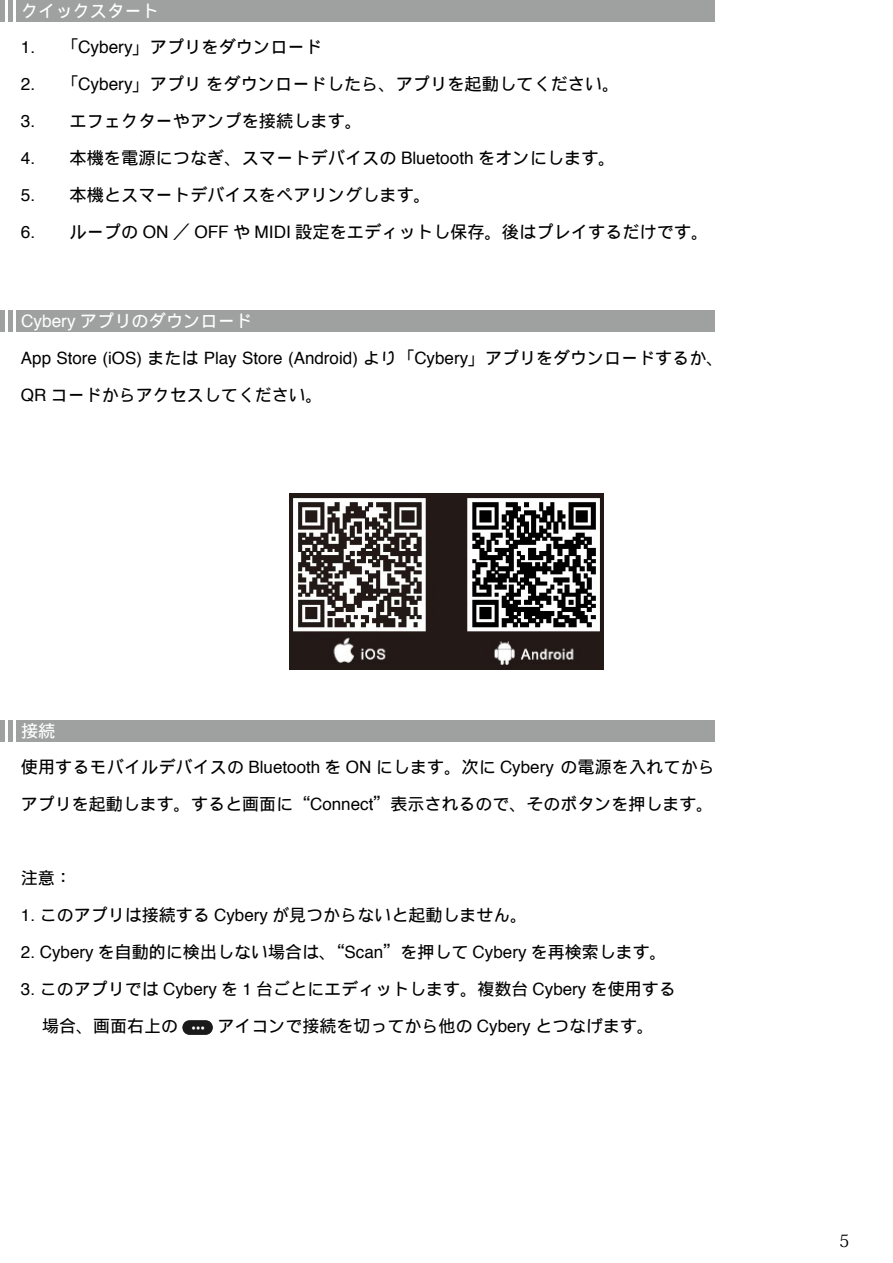
<style>
.page{position:relative;width:893px;height:1263px;background:#fff}
.page>*{position:absolute;margin:0;border:0;box-sizing:border-box;transform-origin:0 0}
.t1{font:17.25px "DF Gothic P W5 90 pv RKSJ H";color:#000}
.t2{font:17.25px "DF Gothic P W5 90 pv RKSJ H";color:#fff}
.t3{font:16.95px/37px "DF Gothic P W5 90 pv RKSJ H";color:#000}
.t4{font:16.95px "Helvetica";color:#000}
.t5{font:16.95px "Koz Min Pr 6 N";color:#000}
.s1{font-family:"Helvetica"}
.s2{font-family:"DF Gothic P W5 90 pv RKSJ H"}
</style>
<div class="page">
<div style="left:16px;top:0;width:699px;height:22px;background:#9fa0a0"></div>
<hr style="left:8px;top:0;width:4px;height:22px;background:#9fa0a0">
<hr style="left:0;top:0;width:4px;height:22px;background:#9fa0a0">
<div style="left:16px;top:310px;width:699px;height:22px;background:#9fa0a0"></div>
<hr style="left:8px;top:310px;width:4px;height:22px;background:#9fa0a0">
<hr style="left:0;top:310px;width:4px;height:22px;background:#9fa0a0">
<img style="left:289px;top:493px;width:315px;height:176px">
<img style="left:183px;top:1020px;width:30px;height:14px">
<div style="left:16px;top:720px;width:699px;height:21px;background:#9fa0a0"></div>
<hr style="left:8px;top:720px;width:4px;height:21px;background:#9fa0a0">
<hr style="left:0;top:720px;width:4px;height:21px;background:#9fa0a0">
<p class="t2" style="left:21px;top:2px;width:139px">クイックスタート</p>
<p class="t1" style="left:21px;top:39px;width:303px"><span class="s1">1.</span> 「<span class="s1">Cybery</span>」アプリをダウンロード</p>
<p class="t1" style="left:21px;top:76px;width:600px"><span class="s1">2.</span> 「<span class="s1">Cybery</span>」アプリをダウンロードしたら、アプリを起動してください。</p>
<p class="t1" style="left:21px;top:113px;width:343px"><span class="s1">3.</span> エフェクターやアンプを接続します。</p>
<p class="t1" style="left:21px;top:150px;width:596px"><span class="s1">4.</span> 本機を電源につなぎ、スマートデバイスの <span class="s1">Bluetooth</span> をオンにします。</p>
<p class="t1" style="left:21px;top:187px;width:412px"><span class="s1">5.</span> 本機とスマートデバイスをペアリングします。</p>
<p class="t1" style="left:21px;top:224px;width:689px"><span class="s1">6.</span> ループの <span class="s1">ON</span> ／ <span class="s1">OFF</span> や <span class="s1">MIDI</span> 設定をエディットし保存。後はプレイするだけです。</p>
<p class="t2" style="left:21px;top:313px;width:233px"><span class="s1">Cybery</span> アプリのダウンロード</p>
<p class="t4" style="left:21px;top:345px;width:704px">App Store (iOS) <span class="s2">または</span> Play Store (Android) <span class="s2">より「</span>Cybery<span class="s2">」アプリをダウンロードするか、</span></p>
<p class="t3" style="left:21px;top:376px;width:303px"><span class="s1">QR</span> コードからアクセスしてください。</p>
<p class="t2" style="left:21px;top:722px;width:36px">接続</p>
<p class="t3" style="left:21px;top:748px;width:695px">使用するモバイルデバイスの <span class="s1">Bluetooth</span> を <span class="s1">ON</span> にします。次に <span class="s1">Cybery</span> の電源を入れてからアプリを起動します。すると画面に“<span class="s1">Connect</span>”表示されるので、そのボタンを押します。</p>
<p class="t3" style="left:21px;top:859px;width:53px">注意：</p>
<p class="t3" style="left:21px;top:896px;width:508px"><span class="s1">1.</span> このアプリは接続する <span class="s1">Cybery</span> が見つからないと起動しません。</p>
<p class="t3" style="left:21px;top:933px;width:647px"><span class="s1">2. Cybery</span> を自動的に検出しない場合は、“<span class="s1">Scan</span>”を押して <span class="s1">Cybery</span> を再検索します。</p>
<p class="t3" style="left:42px;top:970px;width:635px;text-indent:-21px"><span class="s1">3.</span> このアプリでは <span class="s1">Cybery</span> を <span class="s1">1</span> 台ごとにエディットします。複数台 <span class="s1">Cybery</span> を使用する場合、画面右上の</p>
<p class="t3" style="left:218px;top:1007px;width:438px">アイコンで接続を切ってから他の <span class="s1">Cybery</span> とつなげます。</p>
<p class="t5" style="left:839px;top:1232px;width:12px">5</p>
</div>
